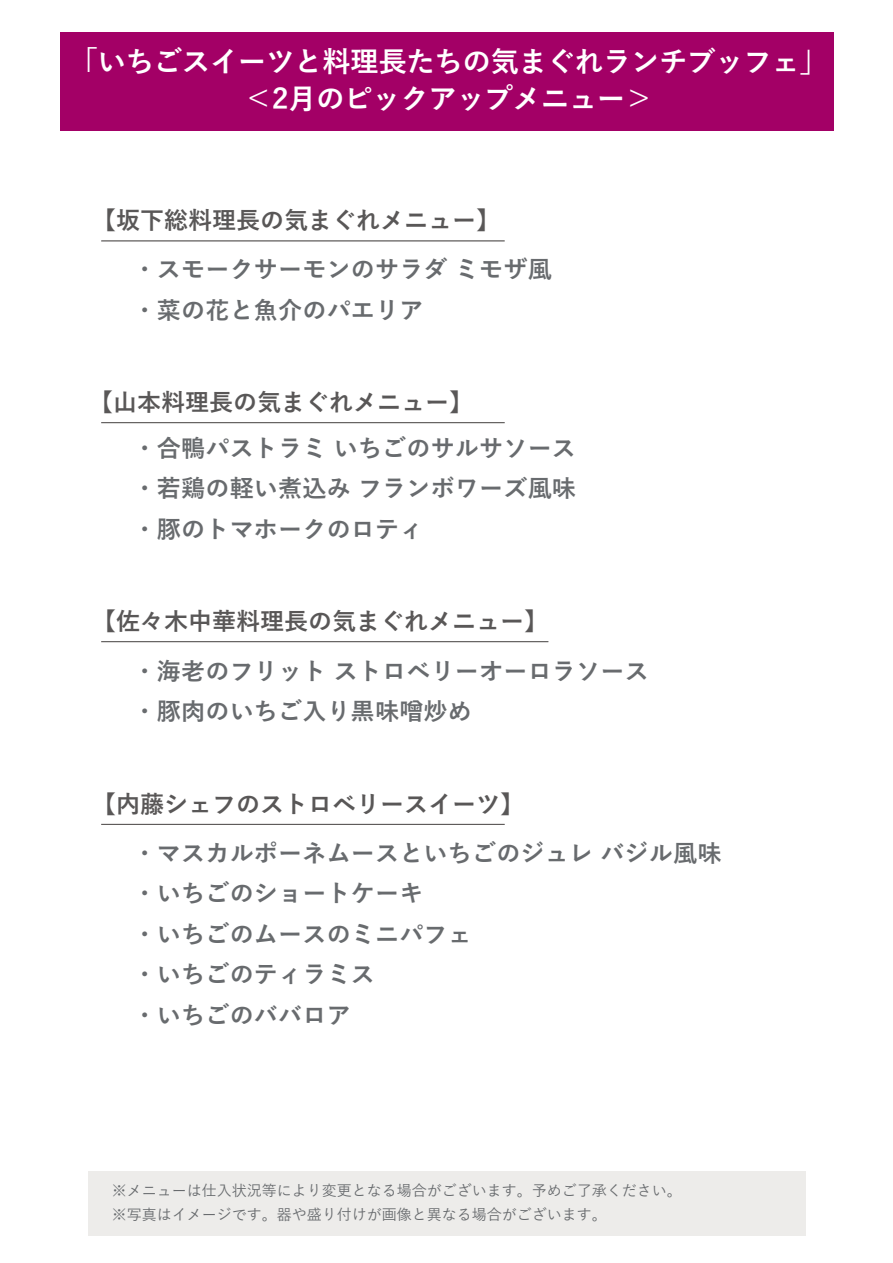
<style>
.page{position:relative;width:893px;height:1263px;background:#fff}
.page>*{position:absolute;margin:0;border:0;box-sizing:border-box;transform-origin:0 0}
.t1{font:700 28.5px/37.5px "Yu Gothic";letter-spacing:-.015em;color:#fff;text-align:center}
.t2{font:700 24px/40.5px "Yu Gothic";letter-spacing:.01em;color:#686b6e}
.t3{font:700 24px "Yu Gothic";color:#595757}
.t4{font:500 15px/24px "Yu Gothic";color:#686b6e}
</style>
<div class="page">
<div style="left:89px;top:1171px;width:717px;height:64px;background:#edecea"></div>
<div style="left:60px;top:32px;width:774px;height:99px;background:#a30066"></div>
<hr style="left:101px;top:641px;width:447px;height:1px;background:#4c4948">
<hr style="left:101px;top:241px;width:404px;height:1px;background:#4c4948">
<hr style="left:101px;top:422px;width:404px;height:1px;background:#4c4948">
<hr style="left:101px;top:824px;width:404px;height:1px;background:#4c4948">
<p class="t1" style="left:70px;top:43px;width:760px">「いちごスイーツと料理長たちの気まぐれランチブッフェ」＜2月のピックアップメニュー＞</p>
<p class="t3" style="left:92px;top:207px;width:410px">【坂下総料理長の気まぐれメニュー】</p>
<p class="t2" style="left:133px;top:250px;width:420px">・スモークサーモンのサラダ ミモザ風・菜の花と魚介のパエリア</p>
<p class="t3" style="left:89px;top:389px;width:386px">【山本料理長の気まぐれメニュー】</p>
<p class="t2" style="left:133px;top:428px;width:445px;text-align:justify">・合鴨パストラミ いちごのサルサソース・若鶏の軽い煮込み フランボワーズ風味・豚のトマホークのロティ</p>
<p class="t3" style="left:92px;top:608px;width:457px">【佐々木中華料理長の気まぐれメニュー】</p>
<p class="t2" style="left:133px;top:651px;width:517px">・海老のフリット ストロベリーオーロラソース・豚肉のいちご入り黒味噌炒め</p>
<p class="t3" style="left:92px;top:790px;width:434px">【内藤シェフのストロベリースイーツ】</p>
<p class="t2" style="left:133px;top:833px;width:590px">・マスカルポーネムースといちごのジュレ バジル風味・いちごのショートケーキ<br>・いちごのムースのミニパフェ<br>・いちごのティラミス<br>・いちごのババロア</p>
<p class="t4" style="left:112px;top:1177px;width:571px">※メニューは仕入状況等により変更となる場合がございます。予めご了承ください。※写真はイメージです。器や盛り付けが画像と異なる場合がございます。</p>
</div>
